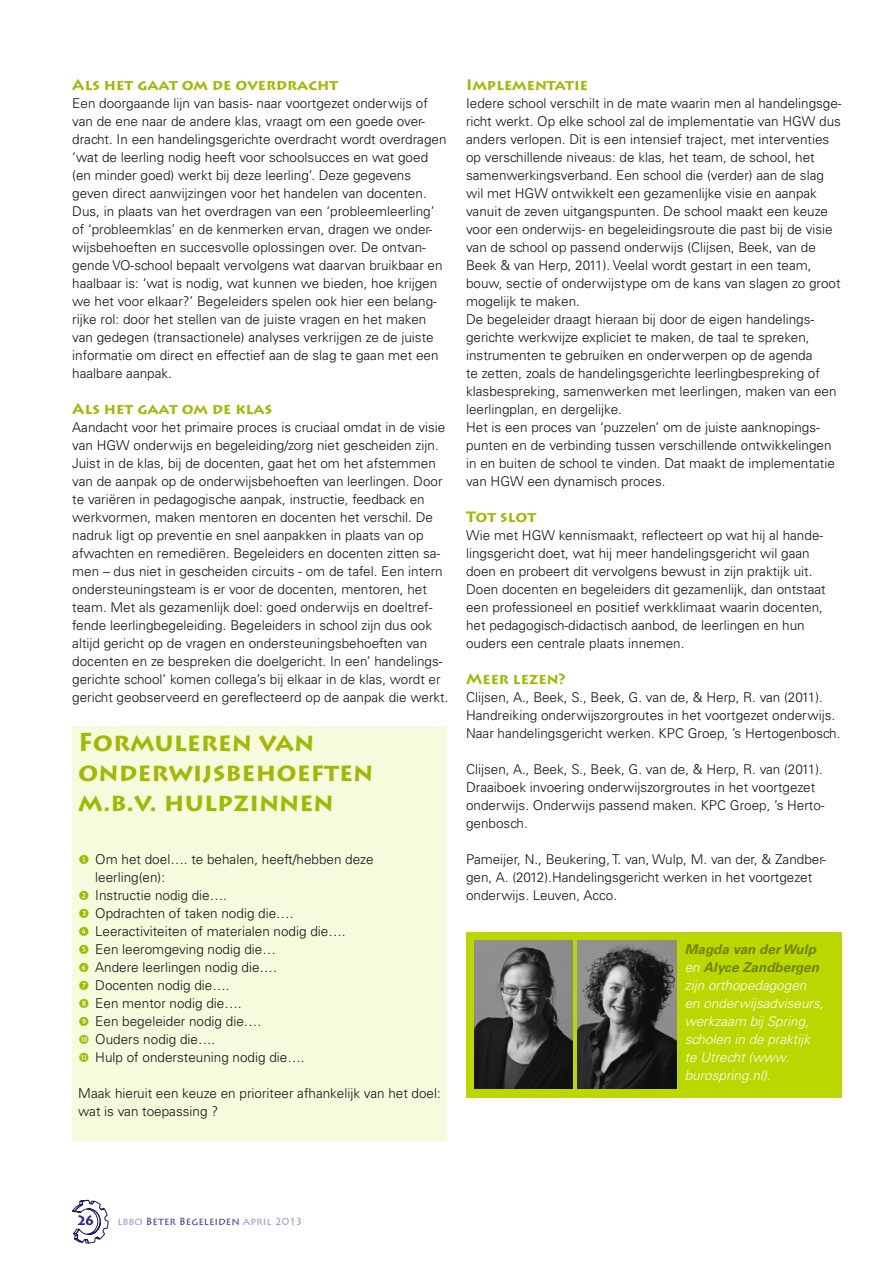
<style>
.page{position:relative;width:893px;height:1263px;background:#fff}
.page>*{position:absolute;margin:0;border:0;box-sizing:border-box;transform-origin:0 0}
.t1{font:700 25.5px/30px "Lithos Pro";color:#9fba00}
.t2{font:700 15px "Lithos Pro";color:#9fba00}
.t3{font:300 13.5px/18px "Univers LT Std";color:#111}
.t4{font:italic 300 13.5px/18px "Univers LT Std";color:#fff}
.t5{font:700 13.5px "Lithos Pro";color:#282786}
.t6{font:10.5px "Lithos Pro";color:#2d3698}
.s1{font-family:"FF Dingbests";font-weight:400;color:#9fba00}
.s2{font-weight:700;color:#6d8500}
.s3{color:#9792d3}
</style>
<div class="page">
<svg style="left:72px;top:1200px;width:36px;height:43px"></svg>
<div style="left:72px;top:726px;width:375px;height:414px;background:#f7fbde"></div>
<div style="left:466px;top:932px;width:376px;height:165px;background:#bbd700"></div>
<img style="left:475px;top:940px;width:98px;height:148px">
<img style="left:578px;top:940px;width:98px;height:148px">
<p class="t2" style="left:72px;top:76px;width:268px">Als het gaat om de overdracht</p>
<p class="t3" style="left:72px;top:94px;width:376px">Een doorgaande lijn van basis- naar voortgezet onderwijs of van de ene naar de andere klas, vraagt om een goede over&shy;dracht. In een handelingsgerichte overdracht wordt overdragen ‘wat de leerling nodig heeft voor schoolsucces en wat goed (en minder goed) werkt bij deze leerling’. Deze gegevens geven direct aanwijzingen voor het handelen van docenten.<br>Dus, in plaats van het overdragen van een ‘probleemleerling’ of ‘probleemklas’ en de kenmerken ervan, dragen we onder&shy;wijsbehoeften en succesvolle oplossingen over. De ontvan&shy;gende VO-school bepaalt vervolgens wat daarvan bruikbaar en haalbaar is: ‘wat is nodig, wat kunnen we bieden, hoe krijgen we het voor elkaar?’ Begeleiders spelen ook hier een belang&shy;rijke rol: door het stellen van de juiste vragen en het maken van gedegen (transactionele) analyses verkrijgen ze de juiste informatie om direct en effectief aan de slag te gaan met een haalbare aanpak.</p>
<p class="t2" style="left:72px;top:400px;width:201px">Als het gaat om de klas</p>
<p class="t3" style="left:72px;top:418px;width:378px">Aandacht voor het primaire proces is cruciaal omdat in de visie van HGW onderwijs en begeleiding/zorg niet gescheiden zijn.<br>Juist in de klas, bij de docenten, gaat het om het afstemmen van de aanpak op de onderwijsbehoeften van leerlingen. Door te variëren in pedagogische aanpak, instructie, feedback en werkvormen, maken mentoren en docenten het verschil. De nadruk ligt op preventie en snel aanpakken in plaats van op afwachten en remediëren. Begeleiders en docenten zitten sa&shy;men – dus niet in gescheiden circuits - om de tafel. Een intern ondersteuningsteam is er voor de docenten, mentoren, het team. Met als gezamenlijk doel: goed onderwijs en doeltref&shy;fende leerlingbegeleiding. Begeleiders in school zijn dus ook altijd gericht op de vragen en ondersteuningsbehoeften van docenten en ze bespreken die doelgericht. In een’ handelings&shy;gerichte school’ komen collega’s bij elkaar in de klas, wordt er gericht geobserveerd en gereflecteerd op de aanpak die werkt.</p>
<h1 class="t1" style="left:78px;top:727px;width:296px">Formuleren van onderwijsbehoeften m.b.v. hulpzinnen</h1>
<p class="t3" style="left:78px;top:850px;width:297px"><span class="s1">1</span> Om het doel…. te behalen, heeft/hebben deze</p>
<p class="t3" style="left:95px;top:868px;width:71px">leerling(en):</p>
<p class="t3" style="left:78px;top:886px;width:150px"><span class="s1">2</span> Instructie nodig die….</p>
<p class="t3" style="left:78px;top:904px;width:217px"><span class="s1">3</span> Opdrachten of taken nodig die….</p>
<p class="t3" style="left:78px;top:922px;width:269px"><span class="s1">4</span> Leeractiviteiten of materialen nodig die….</p>
<p class="t3" style="left:78px;top:940px;width:199px"><span class="s1">5</span> Een leeromgeving nodig die…</p>
<p class="t3" style="left:78px;top:958px;width:200px"><span class="s1">6</span> Andere leerlingen nodig die….</p>
<p class="t3" style="left:78px;top:976px;width:153px"><span class="s1">7</span> Docenten nodig die….</p>
<p class="t3" style="left:78px;top:994px;width:165px"><span class="s1">8</span> Een mentor nodig die….</p>
<p class="t3" style="left:78px;top:1012px;width:184px"><span class="s1">9</span> Een begeleider nodig die….</p>
<p class="t3" style="left:78px;top:1030px;width:139px"><span class="s1">0</span> Ouders nodig die….</p>
<p class="t3" style="left:95px;top:1048px;width:211px">Hulp of ondersteuning nodig die….</p>
<p class="t3" style="left:78px;top:1084px;width:364px">Maak hieruit een keuze en prioriteer afhankelijk van het doel: wat is van toepassing ?</p>
<p class="t2" style="left:466px;top:76px;width:123px">Implementatie</p>
<p class="t3" style="left:466px;top:94px;width:377px">Iedere school verschilt in de mate waarin men al handelingsge&shy;richt werkt. Op elke school zal de implementatie van HGW dus anders verlopen. Dit is een intensief traject, met interventies op verschillende niveaus: de klas, het team, de school, het samenwerkingsverband. Een school die (verder) aan de slag wil met HGW ontwikkelt een gezamenlijke visie en aanpak vanuit de zeven uitgangspunten. De school maakt een keuze voor een onderwijs- en begeleidingsroute die past bij de visie van de school op passend onderwijs (Clijsen, Beek, van de Beek &amp; van Herp, 2011). Veelal wordt gestart in een team, bouw, sectie of onderwijstype om de kans van slagen zo groot mogelijk te maken.<br>De begeleider draagt hieraan bij door de eigen handelings&shy;gerichte werkwijze expliciet te maken, de taal te spreken, instrumenten te gebruiken en onderwerpen op de agenda<br>te zetten, zoals de handelingsgerichte leerlingbespreking of klasbespreking, samenwerken met leerlingen, maken van een leerlingplan, en dergelijke.<br>Het is een proces van ‘puzzelen’ om de juiste aanknopings&shy;punten en de verbinding tussen verschillende ontwikkelingen in en buiten de school te vinden. Dat maakt de implementatie van HGW een dynamisch proces.</p>
<p class="t2" style="left:466px;top:508px;width:72px">Tot slot</p>
<p class="t3" style="left:466px;top:526px;width:361px">Wie met HGW kennismaakt, reflecteert op wat hij al hande&shy;lingsgericht doet, wat hij meer handelingsgericht wil gaan doen en probeert dit vervolgens bewust in zijn praktijk uit.<br>Doen docenten en begeleiders dit gezamenlijk, dan ontstaat een professioneel en positief werkklimaat waarin docenten, het pedagogisch-didactisch aanbod, de leerlingen en hun ouders een centrale plaats innemen.</p>
<p class="t2" style="left:466px;top:670px;width:101px">Meer lezen?</p>
<p class="t3" style="left:466px;top:688px;width:376px">Clijsen, A., Beek, S., Beek, G. van de, &amp; Herp, R. van (2011).<br>Handreiking onderwijszorgroutes in het voortgezet onderwijs.<br>Naar handelingsgericht werken. KPC Groep, ’s Hertogenbosch.</p>
<p class="t3" style="left:466px;top:760px;width:360px">Clijsen, A., Beek, S., Beek, G. van de, &amp; Herp, R. van (2011).<br>Draaiboek invoering onderwijszorgroutes in het voortgezet onderwijs. Onderwijs passend maken. KPC Groep, ’s Herto&shy;genbosch.</p>
<p class="t3" style="left:466px;top:850px;width:361px">Pameijer, N., Beukering, T. van, Wulp, M. van der, &amp; Zandber&shy;gen, A. (2012).Handelingsgericht werken in het voortgezet onderwijs. Leuven, Acco.</p>
<p class="t4" style="left:685px;top:940px;width:140px"><span class="s2">Magda van der Wulp </span>en <span class="s2">Alyce Zandbergen </span>zijn orthopedagogen en onderwijsadviseurs, werkzaam bij Spring, scholen in de praktijk te Utrecht (www. burospring.nl).</p>
<p class="t5" style="left:76px;top:1213px;width:20px">26</p>
<p class="t6" style="left:117px;top:1216px;width:187px"><span class="s3">lbbo</span> Beter Begeleiden <span class="s3">april 2013</span></p>
</div>
